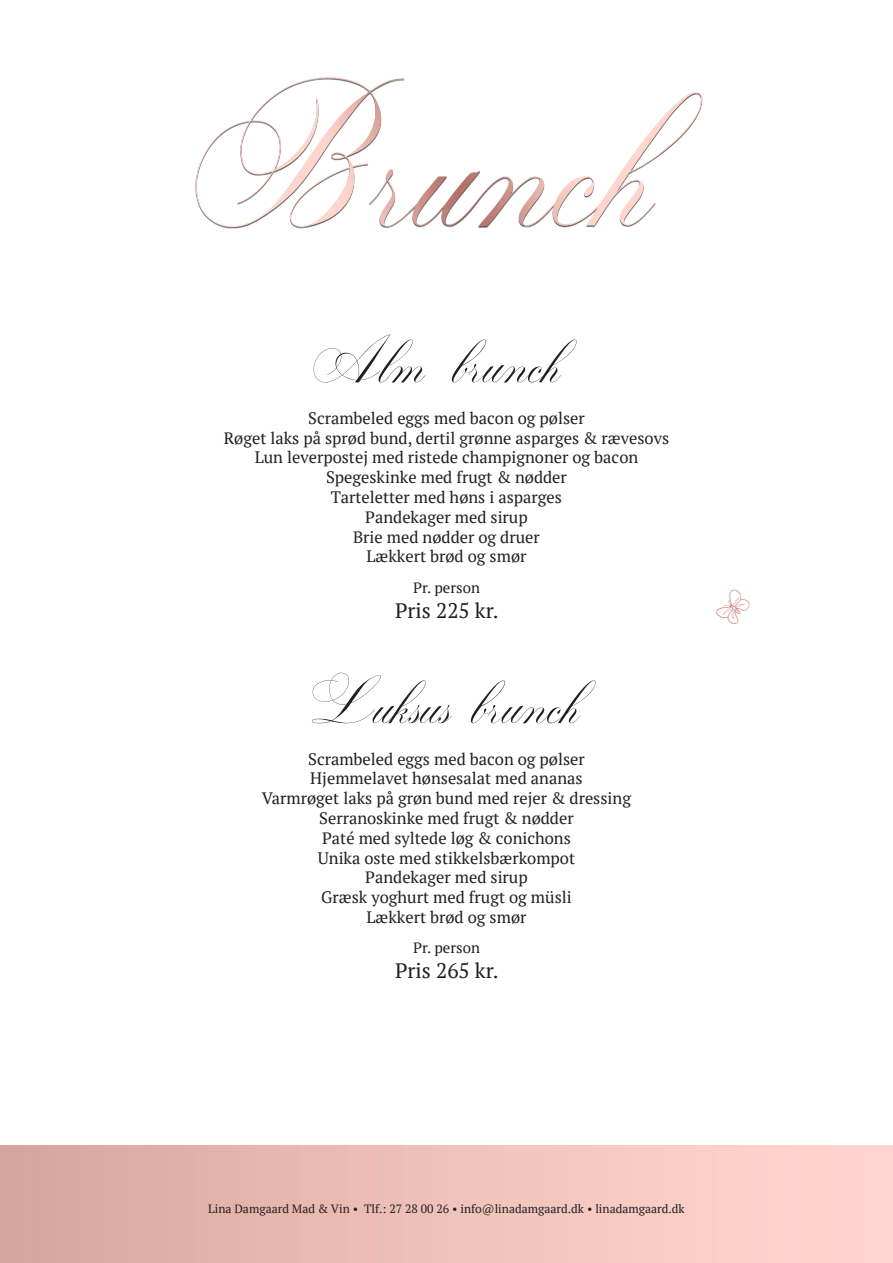
<style>
.page{position:relative;width:893px;height:1263px;background:#fff}
.page>*{position:absolute;margin:0;border:0;box-sizing:border-box;transform-origin:0 0}
.t1{font:52.5px "Batta Quath";color:#231f20}
.t2{font:21px "PT Serif";color:#231f20}
.t3{font:16.5px "PT Serif";color:#231f20}
.t4{font:15px "PT Serif";color:#231f20}
.t5{font:12px "PT Serif";color:#231f20}
</style>
<div class="page">
<img style="left:195px;top:78px;width:508px;height:150px">
<p class="t1" style="left:336px;top:334px;width:226px">Alm brunch</p>
<p class="t3" style="left:308px;top:407px;width:278px">Scrambeled eggs med bacon og pølser</p>
<p class="t3" style="left:224px;top:427px;width:447px">Røget laks på sprød bund, dertil grønne asparges &amp; rævesovs</p>
<p class="t3" style="left:255px;top:447px;width:385px">Lun leverpostej med ristede champignoner og bacon</p>
<p class="t3" style="left:326px;top:467px;width:242px">Spegeskinke med frugt &amp; nødder</p>
<p class="t3" style="left:331px;top:486px;width:233px">Tarteletter med høns i asparges</p>
<p class="t3" style="left:365px;top:506px;width:164px">Pandekager med sirup</p>
<p class="t3" style="left:353px;top:526px;width:188px">Brie med nødder og druer</p>
<p class="t3" style="left:366px;top:546px;width:161px">Lækkert brød og smør</p>
<p class="t4" style="left:413px;top:578px;width:68px">Pr. person</p>
<p class="t2" style="left:395px;top:597px;width:105px">Pris 225 kr.</p>
<p class="t1" style="left:313px;top:674px;width:269px">Luksus brunch</p>
<p class="t3" style="left:308px;top:748px;width:278px">Scrambeled eggs med bacon og pølser</p>
<p class="t3" style="left:310px;top:768px;width:274px">Hjemmelavet hønsesalat med ananas</p>
<p class="t3" style="left:262px;top:788px;width:371px">Varmrøget laks på grøn bund med rejer &amp; dressing</p>
<p class="t3" style="left:319px;top:807px;width:256px">Serranoskinke med frugt &amp; nødder</p>
<p class="t3" style="left:322px;top:827px;width:250px">Paté med syltede løg &amp; conichons</p>
<p class="t3" style="left:318px;top:847px;width:259px">Unika oste med stikkelsbærkompot</p>
<p class="t3" style="left:365px;top:867px;width:164px">Pandekager med sirup</p>
<p class="t3" style="left:321px;top:887px;width:252px">Græsk yoghurt med frugt og müsli</p>
<p class="t3" style="left:366px;top:906px;width:161px">Lækkert brød og smør</p>
<p class="t4" style="left:413px;top:938px;width:68px">Pr. person</p>
<p class="t2" style="left:395px;top:957px;width:105px">Pris 265 kr.</p>
<p class="t5" style="left:208px;top:1201px;width:478px">Lina Damgaard Mad &amp; Vin • Tlf.: 27 28 00 26 • info@linadamgaard.dk • linadamgaard.dk</p>
</div>
